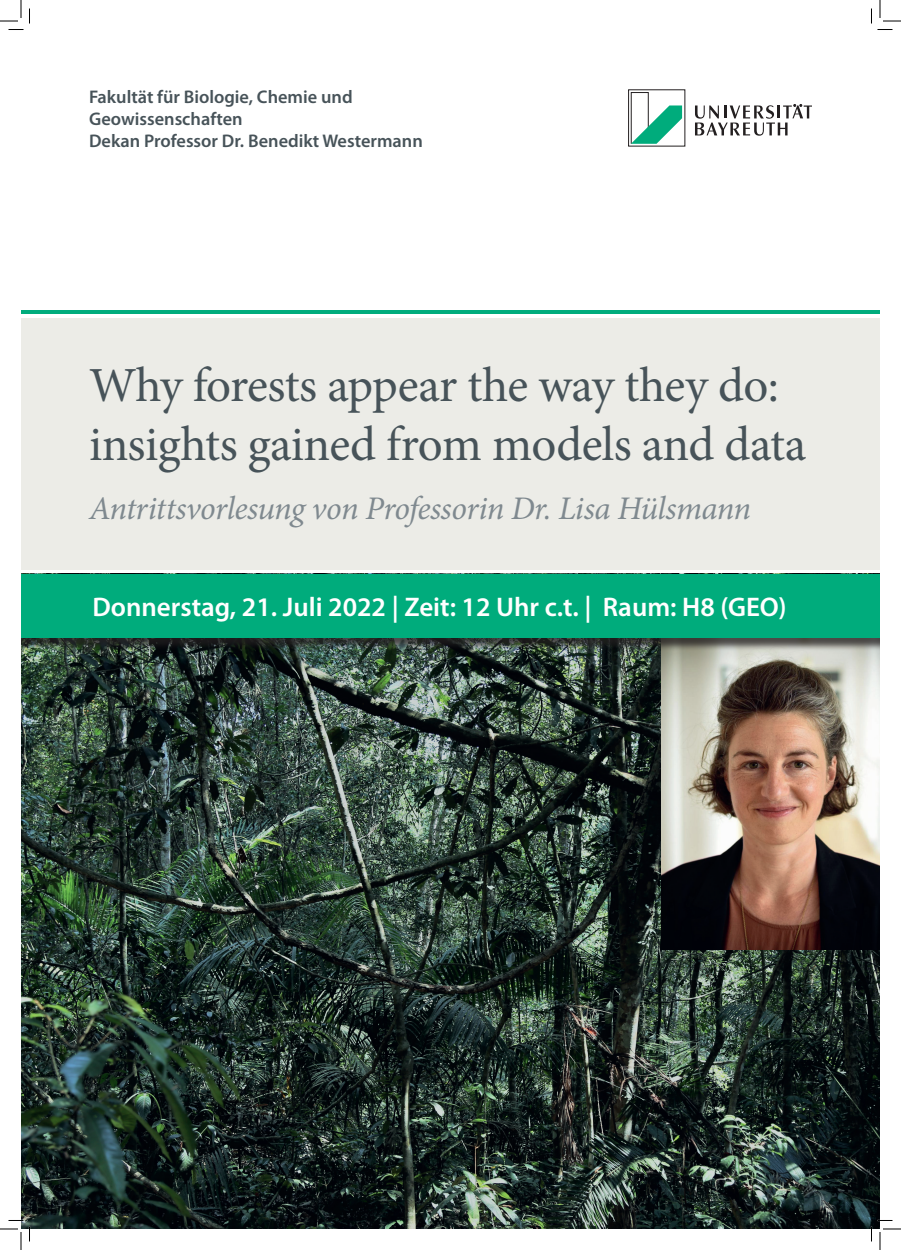
<style>
.page{position:relative;width:901px;height:1250px;background:#fff}
.page>*{position:absolute;margin:0;border:0;box-sizing:border-box;transform-origin:0 0}
.t1{font:49px/58.8px "Minion Pro";letter-spacing:-.015em;color:#475359}
.t2{font:italic 33px "Minion Pro";letter-spacing:-.02em;color:#7f898f}
.t3{font:600 27px "Myriad Pro";color:#fff}
.t4{font:600 18.3px/22px "Myriad Pro";color:#475359}
</style>
<div class="page">
<svg style="left:631px;top:92px;width:51px;height:52px"></svg>
<svg style="left:695px;top:104px;width:117px;height:32px"></svg>
<hr style="left:21px;top:310px;width:859px;height:4px;background:#00ac7c">
<div style="left:21px;top:318px;width:859px;height:252px;background:#ecece7"></div>
<img style="left:21px;top:650px;width:859px;height:579px">
<img style="left:661px;top:650px;width:219px;height:299px">
<div style="left:21px;top:575px;width:859px;height:75px;background:#231f20;opacity:.75"></div>
<div style="left:21px;top:574px;width:859px;height:64px;background:#00ac7c"></div>
<svg style="left:0;top:0;width:30px;height:30px"></svg>
<svg style="left:0;top:1219px;width:30px;height:31px"></svg>
<svg style="left:871px;top:0;width:30px;height:30px"></svg>
<svg style="left:871px;top:1219px;width:30px;height:31px"></svg>
<p class="t4" style="left:89px;top:85px;width:335px">Fakultät für Biologie, Chemie und<br>Geowissenschaften<br>Dekan Professor Dr. Benedikt Westermann</p>
<h1 class="t1" style="left:89px;top:356px;width:719px">Why forests appear the way they do: insights gained from models and data</h1>
<h2 class="t2" style="left:89px;top:486px;width:663px">Antrittsvorlesung von Professorin Dr. Lisa Hülsmann</h2>
<h3 class="t3" style="left:92px;top:589px;width:696px">Donnerstag, 21. Juli 2022 | Zeit: 12 Uhr c.t. | Raum: H8 (GEO)</h3>
</div>
